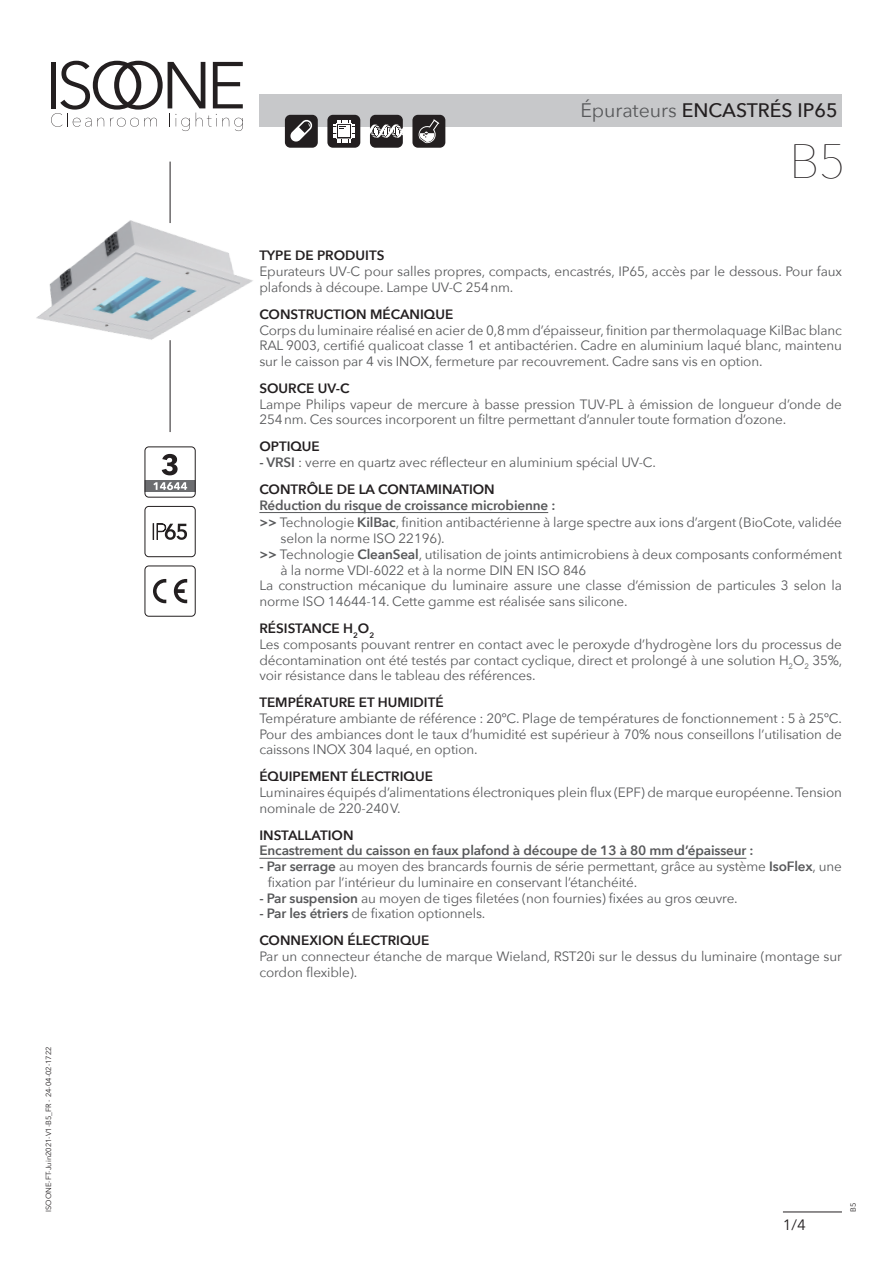
<style>
.page{position:relative;width:893px;height:1263px;background:#fff}
.page>*{position:absolute;margin:0;border:0;box-sizing:border-box;transform-origin:0 0}
.t1{font:200 48px "Avenir Next";color:#231f20}
.t2{font:500 19.5px "Avenir Next";color:#231f20}
.t3{font:15px "Avenir Next";color:#231f20}
.t4{font:13.5px/15.8px "Avenir Next";letter-spacing:-.01em;color:#57585a}
.t5{font:600 13.5px "Avenir Next";color:#231f20}
.t6{font:600 13.5px "Avenir Next";letter-spacing:-.01em;color:#57585a}
.t7{font:7.5px "Avenir Next";color:#231f20}
.s1{font-weight:400;color:#57585a}
.s2{font-weight:600}
.s3{font-weight:600;color:#231f20}
</style>
<div class="page">
<img style="left:36px;top:201px;width:217px;height:177px">
<div style="left:259px;top:94px;width:583px;height:32px;background:#c7c8ca"></div>
<div style="left:327px;top:115px;width:33px;height:33px;background:#231f20;border-radius:5px"></div>
<svg style="left:333px;top:120px;width:22px;height:22px"></svg>
<div style="left:285px;top:115px;width:33px;height:33px;background:#231f20;border-radius:5px"></div>
<svg style="left:290px;top:119px;width:23px;height:23px"></svg>
<div style="left:370px;top:115px;width:33px;height:33px;background:#231f20;border-radius:5px"></div>
<svg style="left:370px;top:125px;width:34px;height:15px"></svg>
<div style="left:412px;top:115px;width:33px;height:33px;background:#231f20;border-radius:5px"></div>
<svg style="left:418px;top:119px;width:21px;height:25px"></svg>
<svg style="left:51px;top:61px;width:192px;height:70px"></svg>
<hr style="left:259px;top:512px;width:289px;height:1px;background:#57585a">
<hr style="left:259px;top:858px;width:487px;height:1px;background:#57585a">
<svg style="left:145px;top:506px;width:42px;height:51px"></svg>
<div style="left:145px;top:506px;width:51px;height:51px;border:1px solid #231f20;border-radius:4px"></div>
<svg style="left:145px;top:447px;width:51px;height:50px"></svg>
<div style="left:145px;top:446px;width:51px;height:51px;border:1px solid #231f20;border-radius:4px"></div>
<svg style="left:153px;top:579px;width:13px;height:24px"></svg>
<svg style="left:174px;top:579px;width:13px;height:24px"></svg>
<div style="left:145px;top:566px;width:51px;height:51px;border:1px solid #231f20;border-radius:4px"></div>
<hr style="left:170px;top:162px;width:1px;height:61px;background:#231f20">
<hr style="left:170px;top:340px;width:1px;height:92px;background:#231f20">
<hr style="left:783px;top:1212px;width:59px;height:1px;background:#231f20">
<p class="t7" style="left:42px;top:1212px;width:167px;rotate:-90deg">ISOONE-FT-Juin2021-V1-B5_FR - 24-04-02-1722</p>
<h2 class="t2" style="left:580px;top:94px;width:259px"><span class="s1">Épurateurs</span> ENCASTRÉS IP65</h2>
<h1 class="t1" style="left:790px;top:121px;width:58px">B5</h1>
<p class="t5" style="left:259px;top:244px;width:127px">TYPE DE PRODUITS</p>
<p class="t4" style="left:259px;top:263px;width:584px">Epurateurs UV-C pour salles propres, compacts, encastrés, IP65, accès par le dessous. Pour faux plafonds à découpe. Lampe UV-C 254nm.</p>
<p class="t5" style="left:259px;top:302px;width:195px">CONSTRUCTION MÉCANIQUE</p>
<p class="t4" style="left:259px;top:321px;width:584px;text-align:justify">Corps du luminaire réalisé en acier de 0,8mm d’épaisseur, finition par thermolaquage KilBac blanc RAL 9003, certifié qualicoat classe 1 et antibactérien. Cadre en aluminium laqué blanc, maintenu sur le caisson par 4 vis INOX, fermeture par recouvrement. Cadre sans vis en option.</p>
<p class="t5" style="left:259px;top:377px;width:92px">SOURCE UV-C</p>
<p class="t4" style="left:259px;top:395px;width:584px">Lampe Philips vapeur de mercure à basse pression TUV-PL à émission de longueur d’onde de<br>254nm. Ces sources incorporent un filtre permettant d’annuler toute formation d’ozone.</p>
<p class="t5" style="left:259px;top:435px;width:62px">OPTIQUE</p>
<p class="t4" style="left:259px;top:448px;width:398px;line-height:26.8px"><span class="s2">- VRSI</span> : verre en quartz avec réflecteur en aluminium spécial UV-C.<br><span class="s3">CONTRÔLE DE LA CONTAMINATION</span></p>
<p class="t4" style="left:259px;top:495px;width:584px;line-height:17.9px"><span class="s2">Réduction du risque de croissance microbienne :<br>&gt;&gt;</span> Technologie <span class="s2">KilBac</span>, finition antibactérienne à large spectre aux ions d’argent (BioCote, validée</p>
<p class="t4" style="left:281px;top:530px;width:165px">selon la norme ISO 22196).</p>
<p class="t4" style="left:259px;top:546px;width:584px"><span class="s2">&gt;&gt;</span> Technologie <span class="s2">CleanSeal</span>, utilisation de joints antimicrobiens à deux composants conformément</p>
<p class="t4" style="left:281px;top:562px;width:307px">à la norme VDI-6022 et à la norme DIN EN ISO 846</p>
<p class="t4" style="left:259px;top:577px;width:584px">La construction mécanique du luminaire assure une classe d’émission de particules 3 selon la</p>
<p class="t4" style="left:259px;top:593px;width:370px">norme ISO 14644-14. Cette gamme est réalisée sans silicone.</p>
<p class="t4" style="left:259px;top:620px;width:584px"><span class="s3">RÉSISTANCE H</span><sub>2</sub><span class="s3">O</span><sub>2<br></sub>Les composants pouvant rentrer en contact avec le peroxyde d’hydrogène lors du processus de décontamination ont été testés par contact cyclique, direct et prolongé à une solution H<sub>2</sub>O<sub>2</sub> 35%, voir résistance dans le tableau des références.</p>
<p class="t5" style="left:259px;top:691px;width:186px">TEMPÉRATURE ET HUMIDITÉ</p>
<p class="t4" style="left:259px;top:710px;width:584px;text-align:justify">Température ambiante de référence : 20ºC. Plage de températures de fonctionnement : 5 à 25ºC.<br>Pour des ambiances dont le taux d’humidité est supérieur à 70% nous conseillons l’utilisation de caissons INOX 304 laqué, en option.</p>
<p class="t5" style="left:259px;top:765px;width:175px">ÉQUIPEMENT ÉLECTRIQUE</p>
<p class="t4" style="left:259px;top:784px;width:584px">Luminaires équipés d’alimentations électroniques plein flux (EPF) de marque européenne. Tension nominale de 220-240V.</p>
<p class="t5" style="left:259px;top:823px;width:96px">INSTALLATION</p>
<p class="t6" style="left:259px;top:839px;width:496px">Encastrement du caisson en faux plafond à découpe de 13 à 80 mm d’épaisseur :</p>
<p class="t4" style="left:268px;top:858px;width:576px;text-indent:-9px"><span class="s2">- Par serrage</span> au moyen des brancards fournis de série permettant, grâce au système <span class="s2">IsoFlex</span>, une fixation par l’intérieur du luminaire en conservant l’étanchéité.</p>
<p class="t4" style="left:259px;top:889px;width:480px"><span class="s2">- Par suspension</span> au moyen de tiges filetées (non fournies) fixées au gros œuvre.</p>
<p class="t4" style="left:259px;top:900px;width:228px;line-height:26.8px"><span class="s2">- Par les étriers</span> de fixation optionnels.<br><span class="s3">CONNEXION ÉLECTRIQUE</span></p>
<p class="t4" style="left:259px;top:948px;width:584px">Par un connecteur étanche de marque Wieland, RST20i sur le dessus du luminaire (montage sur cordon flexible).</p>
<p class="t3" style="left:783px;top:1212px;width:24px">1/4</p>
<p class="t7" style="left:847px;top:1212px;width:11px;rotate:-90deg">B5</p>
</div>
